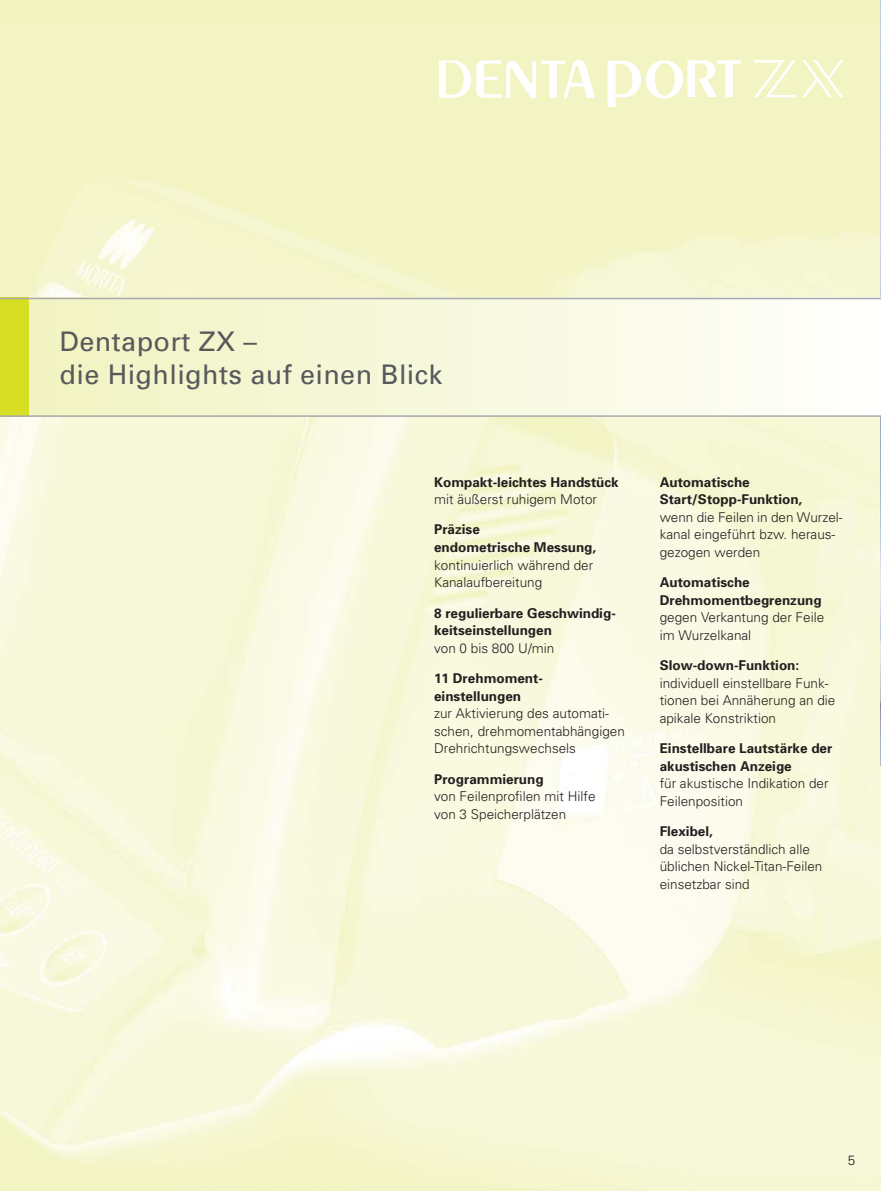
<style>
.page{position:relative;width:881px;height:1191px;background:#fff}
.page>*{position:absolute;margin:0;border:0;box-sizing:border-box;transform-origin:0 0}
.t1{font:27px/33px "Univers";letter-spacing:.015em;color:#58595b}
.t2{font:300 13.5px/17.5px "Univers";color:#231f20}
.t3{font:700 13.5px/17.5px "Univers";color:#231f20}
</style>
<div class="page">
<div style="left:0;top:0;width:880px;height:1190px;background:#f1f3c1"></div>
<img style="left:0;top:60px;width:880px;height:1130px">
<img style="left:439px;top:61px;width:403px;height:45px">
<img style="left:880px;top:0;width:1px;height:765px">
<div style="left:0;top:298px;width:30px;height:119px;background:#d6df23"></div>
<div style="left:30px;top:298px;width:850px;height:119px;background:linear-gradient(to right,#f0f3c2,#fefefc)"></div>
<hr style="left:0;top:415px;width:880px;height:2px;background:#a7a9ac">
<hr style="left:0;top:298px;width:880px;height:1px;background:#a7a9ac">
<hr style="left:880px;top:765px;width:1px;height:119px;background:#d6df23">
<h1 class="t1" style="left:60px;top:327px;width:384px">Dentaport ZX –<br>die Highlights auf einen Blick</h1>
<p class="t3" style="left:434px;top:474px;width:186px">Kompakt-leichtes Handstück</p>
<p class="t2" style="left:434px;top:492px;width:164px">mit äußerst ruhigem Motor</p>
<p class="t3" style="left:434px;top:522px;width:164px">Präzise<br>endometrische Messung,</p>
<p class="t2" style="left:434px;top:557px;width:161px">kontinuierlich während der<br>Kanalaufbereitung</p>
<p class="t3" style="left:434px;top:605px;width:183px">8 regulierbare Geschwindig&shy;keitseinstellungen</p>
<p class="t2" style="left:434px;top:640px;width:122px">von 0 bis 800 U/min</p>
<p class="t3" style="left:434px;top:670px;width:110px">11 Drehmoment&shy;einstellungen</p>
<p class="t2" style="left:434px;top:706px;width:192px">zur Aktivierung des automati&shy;schen, drehmomentabhängigen<br>Drehrichtungswechsels</p>
<p class="t3" style="left:434px;top:771px;width:111px">Programmierung</p>
<p class="t2" style="left:434px;top:789px;width:163px">von Feilenprofilen mit Hilfe von 3 Speicherplätzen</p>
<p class="t3" style="left:659px;top:474px;width:144px">Automatische<br>Start/Stopp-Funktion,</p>
<p class="t2" style="left:659px;top:509px;width:184px">wenn die Feilen in den Wurzel&shy;kanal eingeführt bzw. heraus&shy;gezogen werden</p>
<p class="t3" style="left:659px;top:575px;width:163px">Automatische<br>Drehmomentbegrenzung</p>
<p class="t2" style="left:659px;top:610px;width:166px">gegen Verkantung der Feile im Wurzelkanal</p>
<p class="t3" style="left:659px;top:658px;width:141px">Slow-down-Funktion:</p>
<p class="t2" style="left:659px;top:675px;width:177px">individuell einstellbare Funk&shy;tionen bei Annäherung an die apikale Konstriktion</p>
<p class="t3" style="left:659px;top:741px;width:174px">Einstellbare Lautstärke der akustischen Anzeige</p>
<p class="t2" style="left:659px;top:776px;width:170px">für akustische Indikation der<br>Feilenposition</p>
<p class="t3" style="left:659px;top:824px;width:55px">Flexibel,</p>
<p class="t2" style="left:659px;top:841px;width:164px">da selbstverständlich alle üblichen Nickel-Titan-Feilen einsetzbar sind</p>
<p class="t2" style="left:847px;top:1153px;width:9px">5</p>
</div>
